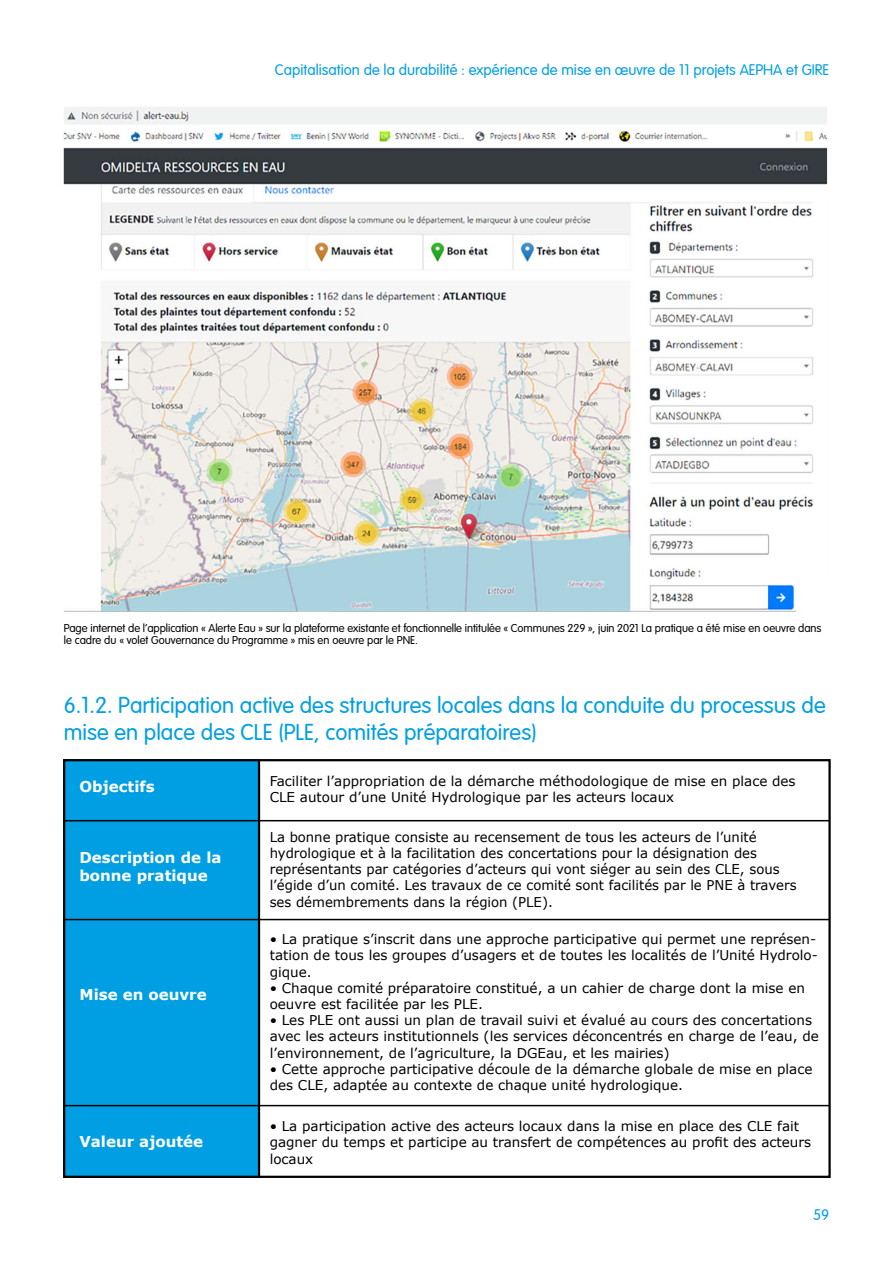
<style>
.page{position:relative;width:893px;height:1263px;background:#fff}
.page>*{position:absolute;margin:0;border:0;box-sizing:border-box;transform-origin:0 0}
.t1{font:300 22.5px/27px "VAG Rounded LT";color:#009fe3}
.t2{font:300 15px "VAG Rounded LT";color:#009fe3}
.t3{font:700 15px/18px "Verdana";color:#fff}
.t4{font:13.5px/16.2px "Verdana";color:#000}
.t5{font:12px/12px "VAG Rundschrift DOT Lig W03";letter-spacing:-.005em;color:#000}
</style>
<div class="page">
<img style="left:64px;top:107px;width:763px;height:504px">
<div style="left:64px;top:759px;width:196px;height:419px;background:#009fe3"></div>
<div style="left:63px;top:759px;width:768px;height:419px;border:2px solid #000"></div>
<hr style="left:258px;top:761px;width:2px;height:415px;background:#000">
<hr style="left:64px;top:820px;width:766px;height:1px;background:#000">
<hr style="left:64px;top:1105px;width:766px;height:1px;background:#000">
<hr style="left:64px;top:919px;width:766px;height:1px;background:#000">
<p class="t2" style="left:275px;top:62px;width:556px">Capitalisation de la durabilité : expérience de mise en œuvre de 11 projets AEPHA et GIRE</p>
<p class="t5" style="left:64px;top:623px;width:759px">Page internet de l’application « Alerte Eau » sur la plateforme existante et fonctionnelle intitulée « Communes 229 », juin 2021 La pratique a été mise en oeuvre dans le cadre du « volet Gouvernance du Programme » mis en oeuvre par le PNE.</p>
<h1 class="t1" style="left:64px;top:692px;width:763px">6.1.2. Participation active des structures locales dans la conduite du processus de mise en place des CLE (PLE, comités préparatoires)</h1>
<p class="t4" style="left:270px;top:772px;width:527px">Faciliter l’appropriation de la démarche méthodologique de mise en place des<br>CLE autour d’une Unité Hydrologique par les acteurs locaux</p>
<p class="t3" style="left:79px;top:777px;width:77px">Objectifs</p>
<p class="t3" style="left:79px;top:848px;width:144px">Description de la bonne pratique</p>
<p class="t3" style="left:79px;top:985px;width:129px">Mise en oeuvre</p>
<p class="t3" style="left:79px;top:1132px;width:125px">Valeur ajoutée</p>
<p class="t4" style="left:270px;top:828px;width:528px">La bonne pratique consiste au recensement de tous les acteurs de l’unité hydrologique et à la facilitation des concertations pour la désignation des représentants par catégories d’acteurs qui vont siéger au sein des CLE, sous l’égide d’un comité. Les travaux de ce comité sont facilités par le PNE à travers ses démembrements dans la région (PLE).</p>
<p class="t4" style="left:270px;top:931px;width:550px">• La pratique s’inscrit dans une approche participative qui permet une représen&shy;tation de tous les groupes d’usagers et de toutes les localités de l’Unité Hydrolo&shy;gique.</p>
<p class="t4" style="left:270px;top:979px;width:537px">• Chaque comité préparatoire constitué, a un cahier de charge dont la mise en oeuvre est facilitée par les PLE.</p>
<p class="t4" style="left:270px;top:1012px;width:551px">• Les PLE ont aussi un plan de travail suivi et évalué au cours des concertations avec les acteurs institutionnels (les services déconcentrés en charge de l’eau, de l’environnement, de l’agriculture, la DGEau, et les mairies)</p>
<p class="t4" style="left:270px;top:1060px;width:544px">• Cette approche participative découle de la démarche globale de mise en place des CLE, adaptée au contexte de chaque unité hydrologique.</p>
<p class="t4" style="left:270px;top:1118px;width:543px">• La participation active des acteurs locaux dans la mise en place des CLE fait gagner du temps et participe au transfert de compétences au profit des acteurs locaux</p>
<p class="t2" style="left:813px;top:1206px;width:18px">59</p>
</div>
